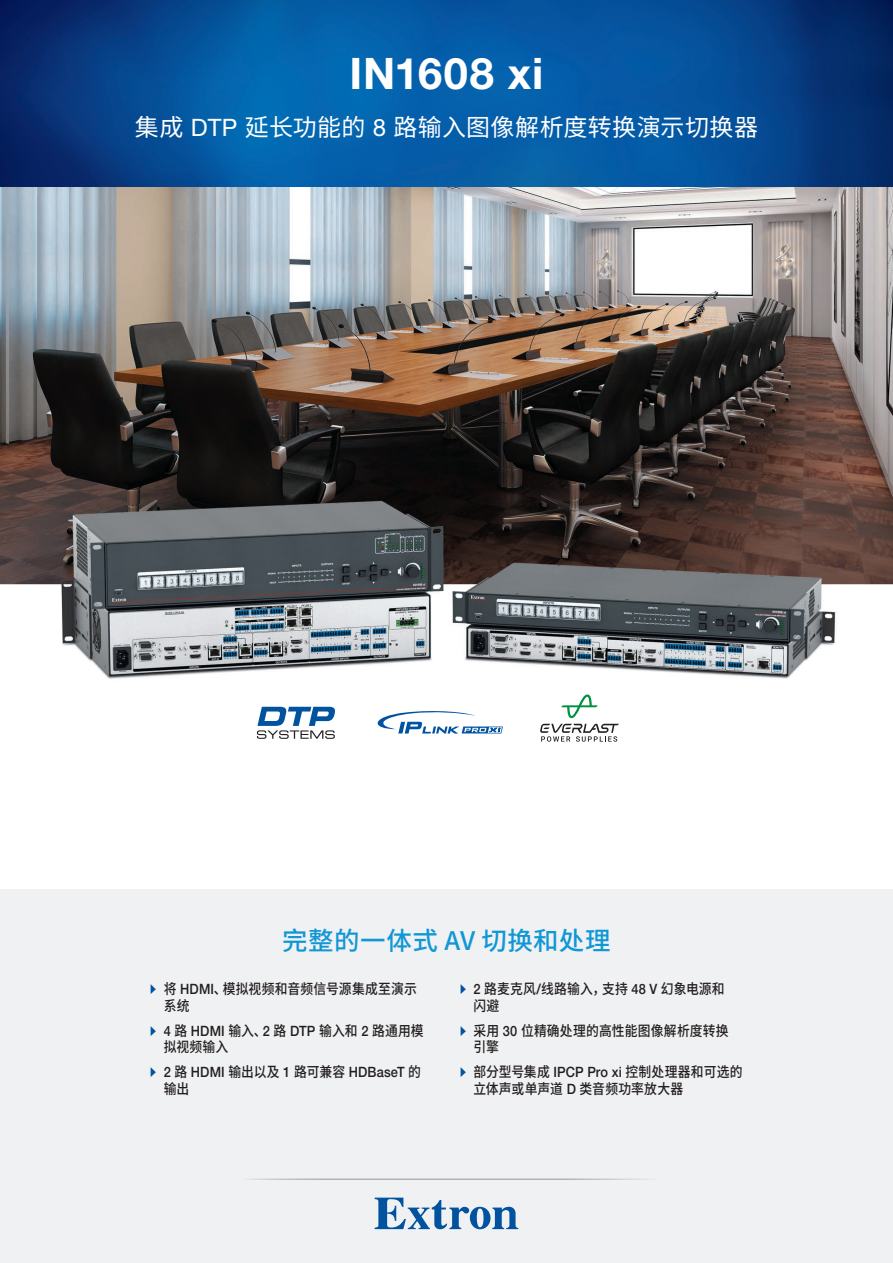
<style>
.page{position:relative;width:893px;height:1263px;background:#fff}
.page>*{position:absolute;margin:0;border:0;box-sizing:border-box;transform-origin:0 0}
.front_product_name{font:700 43.5px "Helvetica Neue LT Std";letter-spacing:.02em;color:#fff}
.front_subtitle{font:500 25.5px "Source Han Sans CN";letter-spacing:.015em;color:#1197d6}
.front_product_subti{font:24px "Source Han Sans CN";letter-spacing:.01em;color:#fff}
.t1{font:500 14.25px/16.5px "Source Han Sans CN";letter-spacing:.015em;color:#231f20;scale:.9 1}
.t2{font:500 14.25px/16.5px "Helvetica Neue LT Std";letter-spacing:.01em;color:#231f20;scale:.9 1}
.s1{font-family:"Helvetica Neue LT Std"}
.s2{font-family:"Quick Type Pi";font-weight:400;color:#0153a0}
.s3{font-family:"Source Han Sans CN"}
</style>
<div class="page">
<img style="left:0;top:186px;width:893px;height:493px">
<svg style="left:257px;top:707px;width:78px;height:32px"></svg>
<svg style="left:377px;top:711px;width:126px;height:22px"></svg>
<svg style="left:561px;top:694px;width:37px;height:24px"></svg>
<svg style="left:540px;top:724px;width:79px;height:18px"></svg>
<div style="left:0;top:889px;width:893px;height:374px;background:#f0f1f2"></div>
<img style="left:0;top:0;width:893px;height:186px">
<svg style="left:375px;top:1197px;width:143px;height:32px"></svg>
<hr style="left:237px;top:1178px;width:419px;height:2px;background:#b2b3b7">
<p class="front_product_name" style="left:350px;top:47px;width:195px">IN1608 xi</p>
<p class="front_product_subti" style="left:135px;top:114px;width:625px">集成 <span class="s1">DTP</span> 延长功能的 <span class="s1">8</span> 路输入图像解析度转换演示切换器</p>
<p class="front_subtitle" style="left:282px;top:926px;width:330px">完整的一体式 AV 切换和处理</p>
<p class="t1" style="left:164px;top:981px;width:283px;text-indent:-14px"><span class="s2">A</span> 将 <span class="s1">HDMI</span>、模拟视频和音频信号源集成至演示系统</p>
<p class="t1" style="left:164px;top:1022px;width:290px;text-indent:-14px"><span class="s2">A</span> <span class="s1">4</span> 路 <span class="s1">HDMI</span> 输入、<span class="s1">2</span> 路 <span class="s1">DTP</span> 输入和 <span class="s1">2</span> 路通用模拟视频输入</p>
<p class="t2" style="left:164px;top:1064px;width:287px;text-indent:-13px"><span class="s2">A</span> 2 <span class="s3">路</span> HDMI <span class="s3">输出以及</span> 1 <span class="s3">路可兼容</span> HDBaseT <span class="s3">的输出</span></p>
<p class="t1" style="left:473px;top:981px;width:281px;text-indent:-14px"><span class="s2">A</span> <span class="s1">2</span> 路麦克风<span class="s1">/</span>线路输入，支持 <span class="s1">48 V</span> 幻象电源和闪避</p>
<p class="t1" style="left:473px;top:1022px;width:285px;text-indent:-14px"><span class="s2">A</span> 采用 <span class="s1">30</span> 位精确处理的高性能图像解析度转换引擎</p>
<p class="t1" style="left:473px;top:1064px;width:300px;text-indent:-14px"><span class="s2">A</span> 部分型号集成 <span class="s1">IPCP Pro xi</span> 控制处理器和可选的立体声或单声道 <span class="s1">D</span> 类音频功率放大器</p>
</div>
